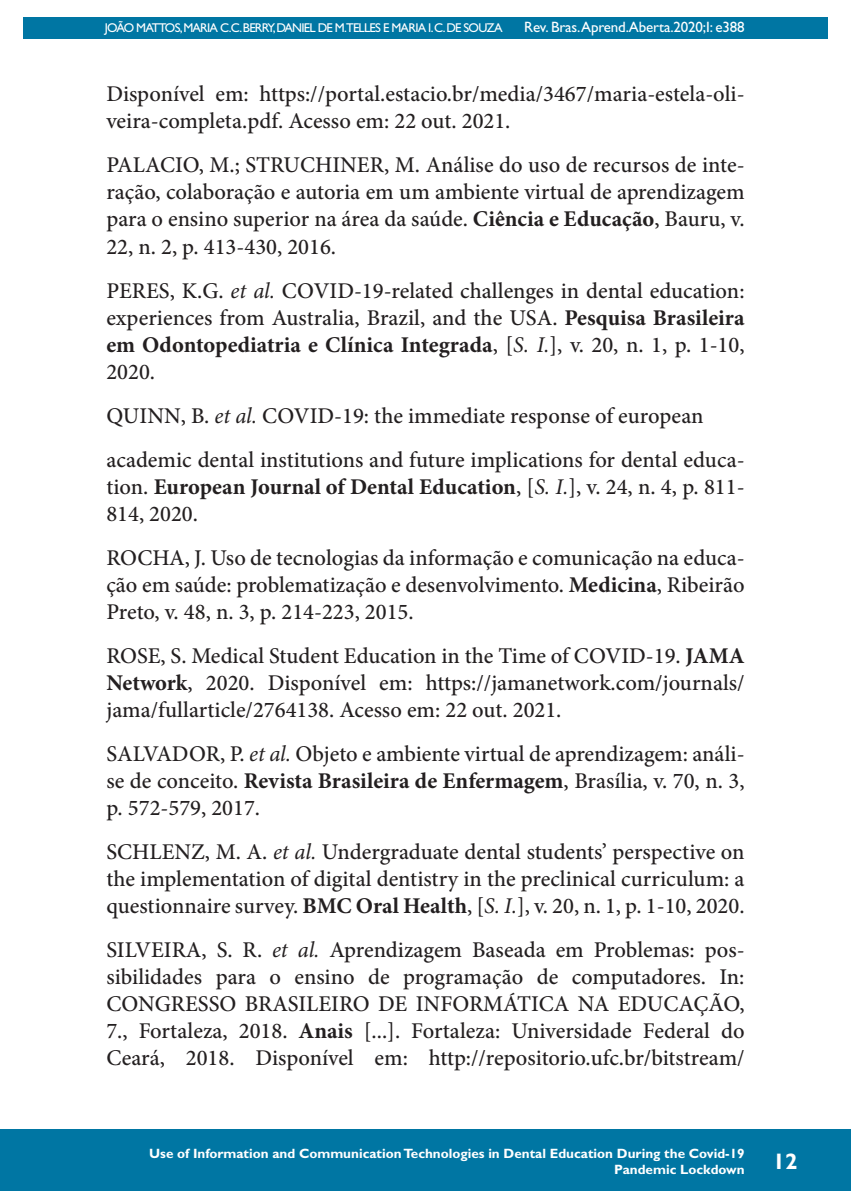
<style>
.page{position:relative;width:851px;height:1191px;background:#fff}
.page>*{position:absolute;margin:0;border:0;box-sizing:border-box;transform-origin:0 0}
.Referências{font:500 22.5px/27px "Minion Pro";color:#231f20;text-align:justify}
.t1{font:700 22.5px "Gill Sans Std";color:#fff}
.t2{font:15px "Gill Sans Std";letter-spacing:-.01em;color:#fff}
.t3{font:700 13.5px/16.2px "Gill Sans Std";color:#fff;text-align:right}
.t4{font:12.75px "Gill Sans Std";letter-spacing:-.06em;color:#fff}
.s1{font-weight:700}
.s2{font-weight:400;font-style:italic}
</style>
<div class="page">
<hr style="left:104px;top:0;width:1px;height:467px;background:#0076a3">
<div style="left:23px;top:17px;width:804px;height:21px;background:#0076a3"></div>
<div style="left:0;top:1129px;width:850px;height:62px;background:#0076a3"></div>
<p class="t4" style="left:105px;top:20px;width:399px">JOÃO MATTOS,MARIA C.C.BERRY,DANIEL DE M.TELLES E MARIA I.C.DE SOUZA</p>
<p class="t2" style="left:524px;top:18px;width:222px">Rev. Bras.Aprend.Aberta.2020;I: e388</p>
<p class="Referências" style="left:106px;top:81px;width:639px">Disponível em: https://portal.estacio.br/media/3467/maria-estela-oli&shy;veira-completa.pdf. Acesso em: 22 out. 2021.</p>
<p class="Referências" style="left:106px;top:152px;width:639px">PALACIO, M.; STRUCHINER, M. Análise do uso de recursos de inte&shy;ração, colaboração e autoria em um ambiente virtual de aprendizagem para o ensino superior na área da saúde. <span class="s1">Ciência e Educação</span>, Bauru, v.<br>22, n. 2, p. 413-430, 2016.</p>
<p class="Referências" style="left:106px;top:277px;width:639px">PERES, K.G. <span class="s2">et al.</span> COVID-19-related challenges in dental education: experiences from Australia, Brazil, and the USA. <span class="s1">Pesquisa Brasileira em Odontopediatria e Clínica Integrada</span>, [<span class="s2">S. I.</span>], v. 20, n. 1, p. 1-10, 2020.</p>
<p class="Referências" style="left:106px;top:402px;width:598px">QUINN, B. <span class="s2">et al.</span> COVID‐19: the immediate response of european</p>
<p class="Referências" style="left:106px;top:446px;width:639px">academic dental institutions and future implications for dental educa&shy;tion. <span class="s1">European Journal of Dental Education</span>, [<span class="s2">S. I.</span>], v. 24, n. 4, p. 811- 814, 2020.</p>
<p class="Referências" style="left:106px;top:544px;width:639px">ROCHA, J. Uso de tecnologias da informação e comunicação na educa&shy;ção em saúde: problematização e desenvolvimento. <span class="s1">Medicina</span>, Ribeirão Preto, v. 48, n. 3, p. 214-223, 2015.</p>
<p class="Referências" style="left:106px;top:642px;width:639px">ROSE, S. Medical Student Education in the Time of COVID-19. <span class="s1">JAMA Network</span>, 2020. Disponível em: https://jamanetwork.com/journals/ jama/fullarticle/2764138. Acesso em: 22 out. 2021.</p>
<p class="Referências" style="left:106px;top:740px;width:639px">SALVADOR, P. <span class="s2">et al.</span> Objeto e ambiente virtual de aprendizagem: análi&shy;se de conceito. <span class="s1">Revista Brasileira de Enfermagem</span>, Brasília, v. 70, n. 3, p. 572-579, 2017.</p>
<p class="Referências" style="left:106px;top:838px;width:639px">SCHLENZ, M. A. <span class="s2">et al.</span> Undergraduate dental students’ perspective on the implementation of digital dentistry in the preclinical curriculum: a questionnaire survey. <span class="s1">BMC Oral Health</span>, [<span class="s2">S. I.</span>], v. 20, n. 1, p. 1-10, 2020.</p>
<p class="Referências" style="left:106px;top:936px;width:639px">SILVEIRA, S. R. <span class="s2">et al.</span> Aprendizagem Baseada em Problemas: pos&shy;sibilidades para o ensino de programação de computadores. In:<br>CONGRESSO BRASILEIRO DE INFORMÁTICA NA EDUCAÇÃO, 7., Fortaleza, 2018. <span class="s1">Anais</span> [...]. Fortaleza: Universidade Federal do Ceará, 2018. Disponível em: http://repositorio.ufc.br/bitstream/</p>
<p class="t3" style="left:149px;top:1145px;width:597px">Use of Information and Communication Technologies in Dental Education During the Covid-19<br>Pandemic Lockdown</p>
<p class="t1" style="left:772px;top:1148px;width:26px">12</p>
</div>
